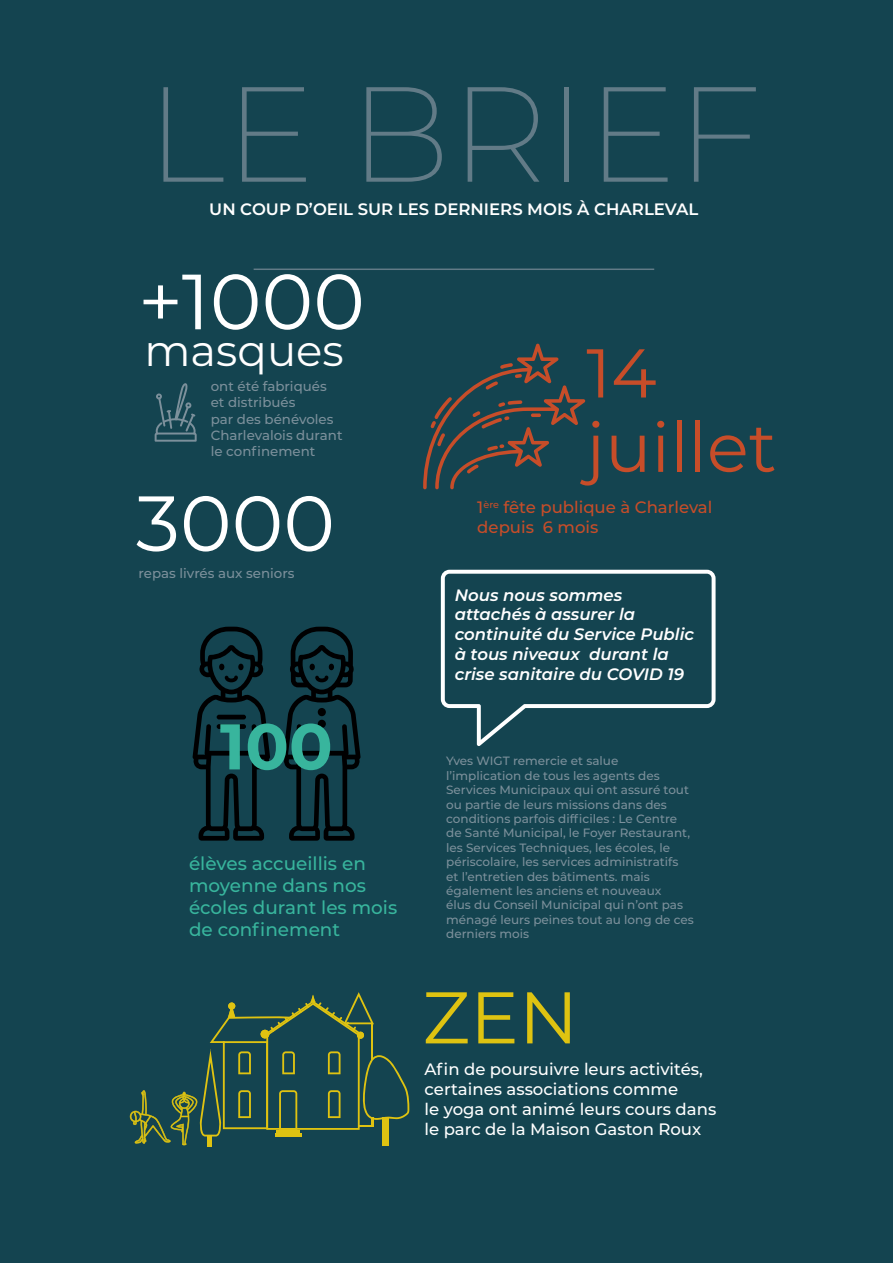
<style>
.page{position:relative;width:893px;height:1263px;background:#144450}
.page>*{position:absolute;margin:0;border:0;box-sizing:border-box;transform-origin:0 0}
.t1{font:200 135px "Montserrat";color:#627b87}
.t2{font:78.15px "Montserrat";color:#fff}
.t3{font:73.05px "Montserrat";color:#dfc311}
.t4{font:68.85px "Montserrat";color:#c74d29}
.t5{font:700 64.5px "Montserrat";color:#38b59d}
.t6{font:43.5px "Montserrat";color:#fff}
.t7{font:500 18.45px/22px "Montserrat";color:#38b59d}
.t8{font:500 16.5px/19.8px "Montserrat";color:#fff}
.t9{font:italic 600 16.5px/19.8px "Montserrat";color:#fff}
.t10{font:600 16.5px "Montserrat";color:#fff}
.t11{font:500 16.5px/19.8px "Montserrat";color:#c74d29}
.t12{font:500 13.35px/16px "Montserrat";color:#7c909b}
.t13{font:500 12px/14.4px "Montserrat";color:#7c909b}
</style>
<div class="page">
<svg style="left:423px;top:344px;width:162px;height:145px"></svg>
<svg style="left:193px;top:627px;width:168px;height:214px"></svg>
<svg style="left:441px;top:570px;width:275px;height:176px"></svg>
<hr style="left:208px;top:1135px;width:4px;height:12px;background:#dfc311">
<svg style="left:130px;top:992px;width:279px;height:153px"></svg>
<hr style="left:254px;top:268px;width:400px;height:2px;background:#627b87">
<svg style="left:155px;top:383px;width:42px;height:59px"></svg>
<p class="t1" style="left:146px;top:43px;width:617px">LE BRIEF</p>
<p class="t10" style="left:209px;top:197px;width:491px">UN COUP D’OEIL SUR LES DERNIERS MOIS À CHARLEVAL</p>
<p class="t2" style="left:138px;top:248px;width:228px">+1000</p>
<p class="t6" style="left:144px;top:321px;width:201px">masques</p>
<p class="t12" style="left:211px;top:378px;width:133px">ont été fabriqués et distribués<br>par des bénévoles<br>Charlevalois durant le confinement</p>
<p class="t2" style="left:136px;top:470px;width:201px">3000</p>
<p class="t12" style="left:138px;top:564px;width:158px">repas livrés aux seniors</p>
<p class="t5" style="left:220px;top:700px;width:114px">100</p>
<p class="t7" style="left:189px;top:851px;width:210px">élèves accueillis en moyenne dans nos écoles durant les mois de confinement</p>
<p class="t4" style="left:586px;top:326px;width:72px">14</p>
<p class="t4" style="left:586px;top:400px;width:192px">juillet</p>
<p class="t11" style="left:477px;top:497px;width:237px">1<sup>ère</sup> fête publique à Charleval depuis 6 mois</p>
<p class="t9" style="left:455px;top:584px;width:241px">Nous nous sommes attachés à assurer la continuité du Service Public à tous niveaux durant la crise sanitaire du COVID 19</p>
<p class="t13" style="left:446px;top:753px;width:249px">Yves WIGT remercie et salue l’implication de tous les agents des Services Municipaux qui ont assuré tout ou partie de leurs missions dans des conditions parfois difficiles : Le Centre de Santé Municipal, le Foyer Restaurant, les Services Techniques, les écoles, le périscolaire, les services administratifs<br>et l’entretien des bâtiments. mais également les anciens et nouveaux<br>élus du Conseil Municipal qui n’ont pas ménagé leurs peines tout au long de ces derniers mois</p>
<p class="t3" style="left:422px;top:967px;width:157px">ZEN</p>
<p class="t8" style="left:425px;top:1059px;width:293px">Afin de poursuivre leurs activités, certaines associations comme<br>le yoga ont animé leurs cours dans le parc de la Maison Gaston Roux</p>
</div>
